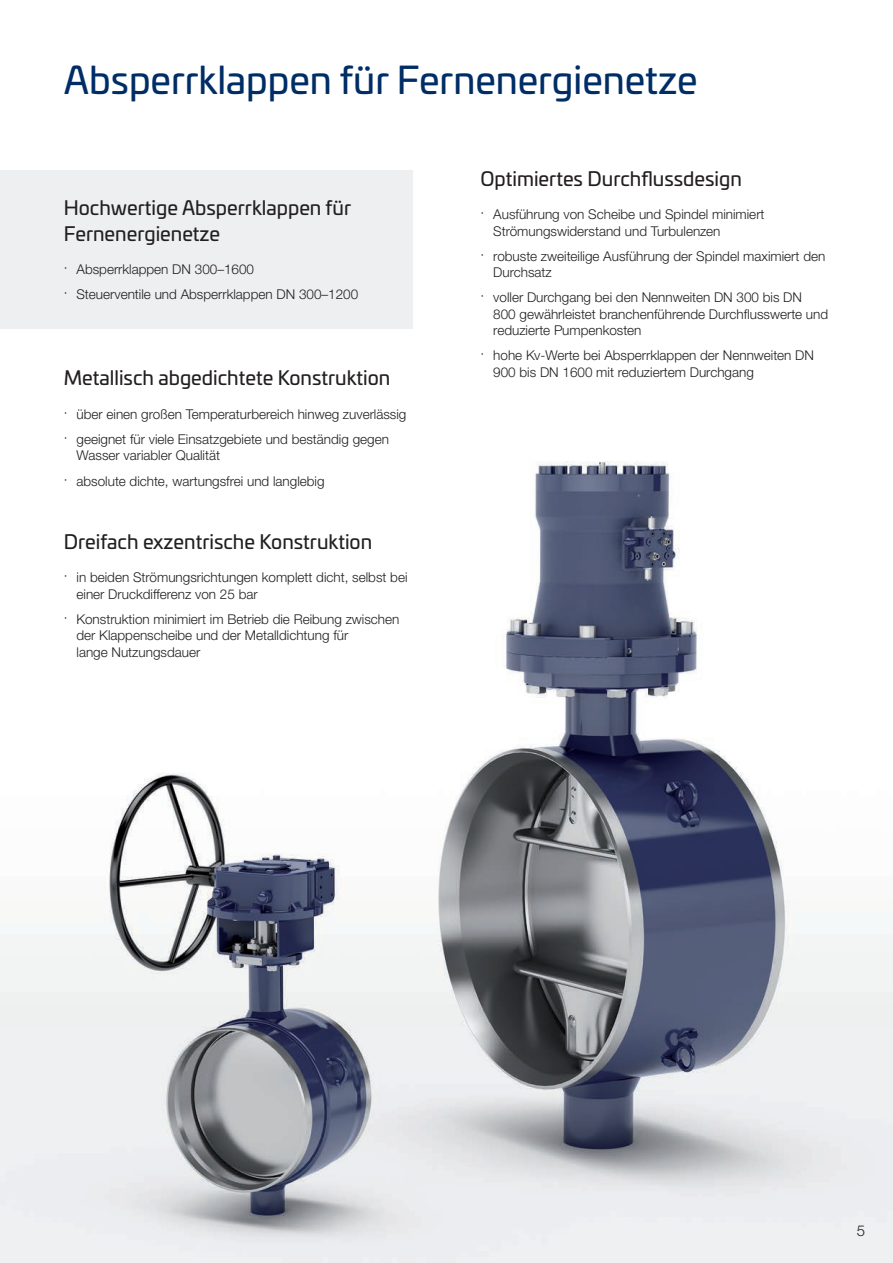
<style>
.page{position:relative;width:893px;height:1263px;background:#fff}
.page>*{position:absolute;margin:0;border:0;box-sizing:border-box;transform-origin:0 0}
.t1{font:37.5px "Univia Pro";color:#002d66}
.t2{font:19.5px/25.5px "Univia Pro";color:#231f20}
.t3{font:300 15px "Helvetica Neue LTW1 G";color:#231f20}
.t4{font:300 13.5px/16.5px "Helvetica Neue LTW1 G";color:#231f20}
</style>
<div class="page">
<img style="left:0;top:461px;width:893px;height:802px">
<div style="left:0;top:170px;width:412px;height:159px;background:#edeff1"></div>
<h1 class="t1" style="left:64px;top:52px;width:635px">Absperrklappen für Fernenergienetze</h1>
<h2 class="t2" style="left:64px;top:194px;width:289px">Hochwertige Absperrklappen für<br>Fernenergienetze</h2>
<p class="t4" style="left:64px;top:257px;width:296px;line-height:25px">· Absperrklappen DN 300–1600<br>· Steuerventile und Absperrklappen DN 300–1200</p>
<h2 class="t2" style="left:64px;top:364px;width:328px">Metallisch abgedichtete Konstruktion</h2>
<p class="t4" style="left:64px;top:402px;width:344px;line-height:25px">· über einen großen Temperaturbereich hinweg zuverlässig · geeignet für viele Einsatzgebiete und beständig gegen</p>
<p class="t4" style="left:64px;top:443px;width:262px;line-height:25px;text-indent:13px">Wasser variabler Qualität<br>· absolute dichte, wartungsfrei und langlebig</p>
<h2 class="t2" style="left:64px;top:528px;width:310px">Dreifach exzentrische Konstruktion</h2>
<p class="t4" style="left:77px;top:569px;width:332px;text-indent:-13px">· in beiden Strömungsrichtungen komplett dicht, selbst bei einer Druckdifferenz von 25 bar</p>
<p class="t4" style="left:77px;top:610px;width:324px;text-indent:-13px">· Konstruktion minimiert im Betrieb die Reibung zwischen der Klappenscheibe und der Metalldichtung für<br>lange Nutzungsdauer</p>
<h2 class="t2" style="left:480px;top:165px;width:263px">Optimiertes Durchflussdesign</h2>
<p class="t4" style="left:493px;top:206px;width:273px;text-indent:-13px">· Ausführung von Scheibe und Spindel minimiert<br>Strömungswiderstand und Turbulenzen</p>
<p class="t4" style="left:493px;top:248px;width:334px;text-indent:-13px">· robuste zweiteilige Ausführung der Spindel maximiert den<br>Durchsatz</p>
<p class="t4" style="left:493px;top:289px;width:336px;text-indent:-13px">· voller Durchgang bei den Nennweiten DN 300 bis DN<br>800 gewährleistet branchenführende Durchflusswerte und reduzierte Pumpenkosten</p>
<p class="t4" style="left:493px;top:347px;width:322px;text-indent:-13px">· hohe Kv-Werte bei Absperrklappen der Nennweiten DN<br>900 bis DN 1600 mit reduziertem Durchgang</p>
<p class="t3" style="left:857px;top:1222px;width:10px">5</p>
</div>
